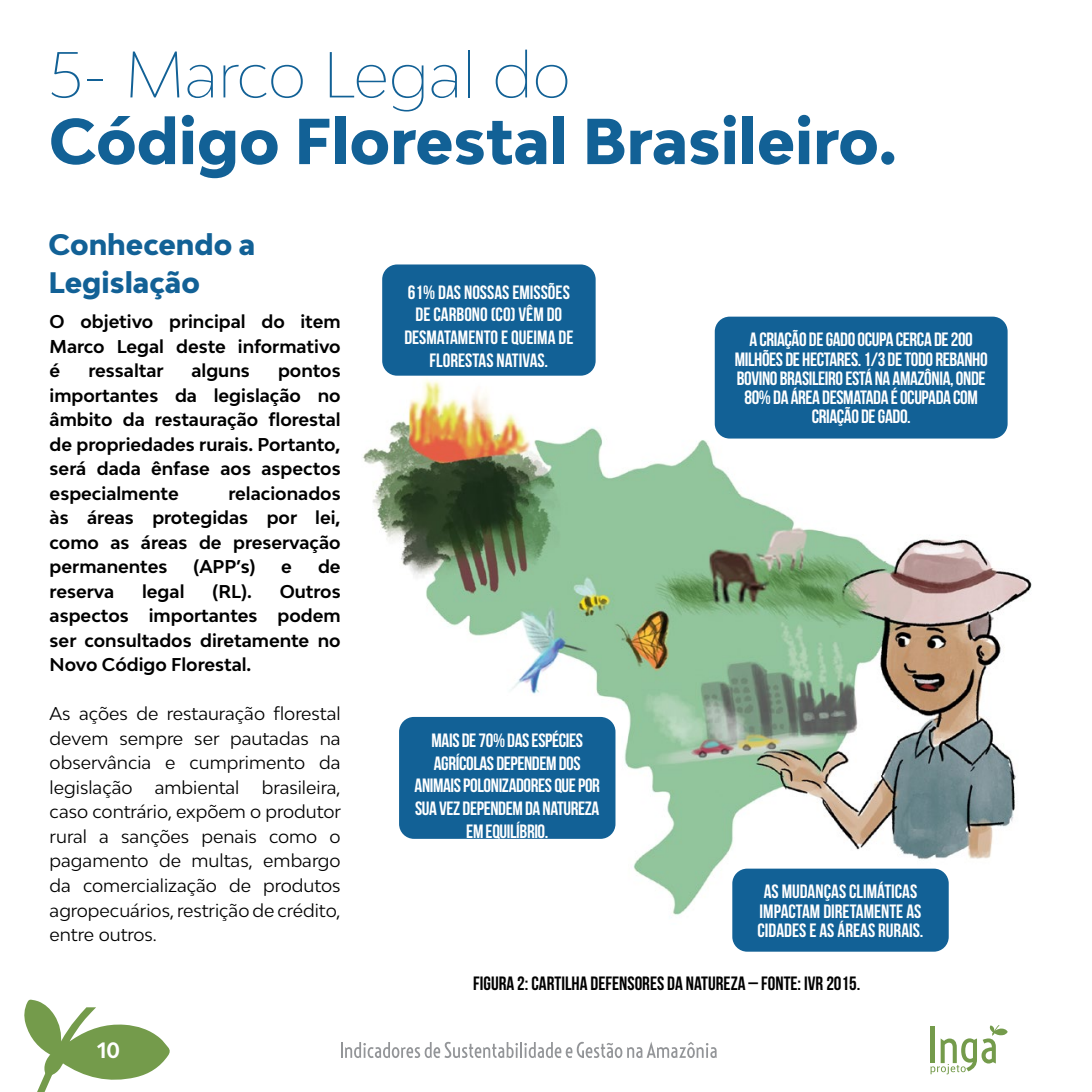
<style>
.page{position:relative;width:1092px;height:1092px;background:#fff}
.page>*{position:absolute;margin:0;border:0;box-sizing:border-box;transform-origin:0 0}
.t1{font:800 61.25px "Bw Modelica";color:#126196}
.t2{font:100 61.25px "Bw Modelica";color:#126196}
.t3{font:800 28px/38.5px "Bw Modelica";color:#126196}
.t4{font:700 21px "Bw Modelica";color:#fff}
.t5{font:700 19.25px/19.2px "Bebas Neue";letter-spacing:-.02em;color:#fff;text-align:center}
.t6{font:700 19.25px/22.8px "Bebas Neue";color:#fff;text-align:center}
.t7{font:700 19.25px "Bebas Neue";color:#000}
.t8{font:700 17.5px/24.5px "Bw Modelica";color:#000;text-align:justify}
.t9{font:17.5px/24.5px "Bw Modelica";color:#000;text-align:justify}
</style>
<div class="page">
<svg style="left:24px;top:999px;width:146px;height:92px"></svg>
<svg style="left:930px;top:1025px;width:77px;height:49px"></svg>
<svg style="left:341px;top:1041px;width:375px;height:17px"></svg>
<img style="left:362px;top:293px;width:670px;height:659px">
<div style="left:714px;top:316px;width:293px;height:122px;background:#126196;border-radius:15px"></div>
<div style="left:382px;top:264px;width:213px;height:111px;background:#126196;border-radius:15px"></div>
<div style="left:399px;top:717px;width:216px;height:121px;background:#126196;border-radius:15px"></div>
<div style="left:732px;top:868px;width:216px;height:83px;background:#126196;border-radius:15px"></div>
<h1 class="t2" style="left:49px;top:35px;width:523px">5- Marco Legal do</h1>
<h1 class="t1" style="left:49px;top:102px;width:849px">Código Florestal Brasileiro.</h1>
<h2 class="t3" style="left:49px;top:224px;width:208px">Conhecendo a<br>Legislação</h2>
<p class="t8" style="left:50px;top:309px;width:292px">O objetivo principal do item Marco Legal deste informativo é</p>
<p class="t8" style="left:88px;top:358px;width:77px">ressaltar</p>
<p class="t8" style="left:191px;top:358px;width:60px">alguns</p>
<p class="t8" style="left:50px;top:358px;width:292px;text-indent:228px">pontos importantes da legislação no âmbito da restauração florestal de propriedades rurais. Portanto, será dada ênfase aos aspectos especialmente</p>
<p class="t8" style="left:50px;top:480px;width:292px;text-indent:179px">relacionados às áreas protegidas por lei, como as áreas de preservação permanentes</p>
<p class="t8" style="left:193px;top:554px;width:63px">(APP’s)</p>
<p class="t8" style="left:281px;top:554px;width:12px">e</p>
<p class="t8" style="left:318px;top:554px;width:24px">de</p>
<p class="t8" style="left:50px;top:578px;width:66px">reserva</p>
<p class="t8" style="left:142px;top:578px;width:44px">legal</p>
<p class="t8" style="left:212px;top:578px;width:41px">(RL).</p>
<p class="t8" style="left:50px;top:578px;width:292px;text-indent:230px">Outros aspectos importantes podem ser consultados diretamente no Novo Código Florestal.</p>
<p class="t9" style="left:50px;top:701px;width:292px">As ações de restauração florestal devem sempre ser pautadas na observância e cumprimento da legislação</p>
<p class="t9" style="left:50px;top:774px;width:293px;text-indent:212px">brasileira, caso contrário, expõem o produtor rural a sanções penais como o pagamento de multas, embargo da comercialização de produtos agropecuários, restrição de crédito, entre outros.</p>
<p class="t9" style="left:155px;top:774px;width:86px">ambiental</p>
<p class="t4" style="left:97px;top:1036px;width:24px">10</p>
<p class="t6" style="left:404px;top:280px;width:171px">61% DAS NOSSAS EMISSÕES<br>DE CARBONO (CO) VÊM DO<br>DESMATAMENTO E QUEIMA DE<br>FLORESTAS NATIVAS.</p>
<p class="t5" style="left:414px;top:728px;width:187px;line-height:22.8px">MAIS DE 70% DAS ESPÉCIES<br>AGRÍCOLAS DEPENDEM DOS<br>ANIMAIS POLONIZADORES QUE POR<br>SUA VEZ DEPENDEM DA NATUREZA<br>EM EQUILÍBRIO.</p>
<p class="t5" style="left:734px;top:330px;width:254px">A CRIAÇÃO DE GADO OCUPA CERCA DE 200<br>MILHÕES DE HECTARES. 1/3 DE TODO REBANHO BOVINO BRASILEIRO ESTÁ NA AMAZÔNIA, ONDE 80% DA ÁREA DESMATADA É OCUPADA COM CRIAÇÃO DE GADO.</p>
<p class="t6" style="left:757px;top:881px;width:167px;line-height:19.2px">AS MUDANÇAS CLIMÁTICAS<br>IMPACTAM DIRETAMENTE AS<br>CIDADES E AS ÁREAS RURAIS.</p>
<p class="t7" style="left:473px;top:972px;width:388px">FIGURA 2: CARTILHA DEFENSORES DA NATUREZA – FONTE: IVR 2015.</p>
</div>
